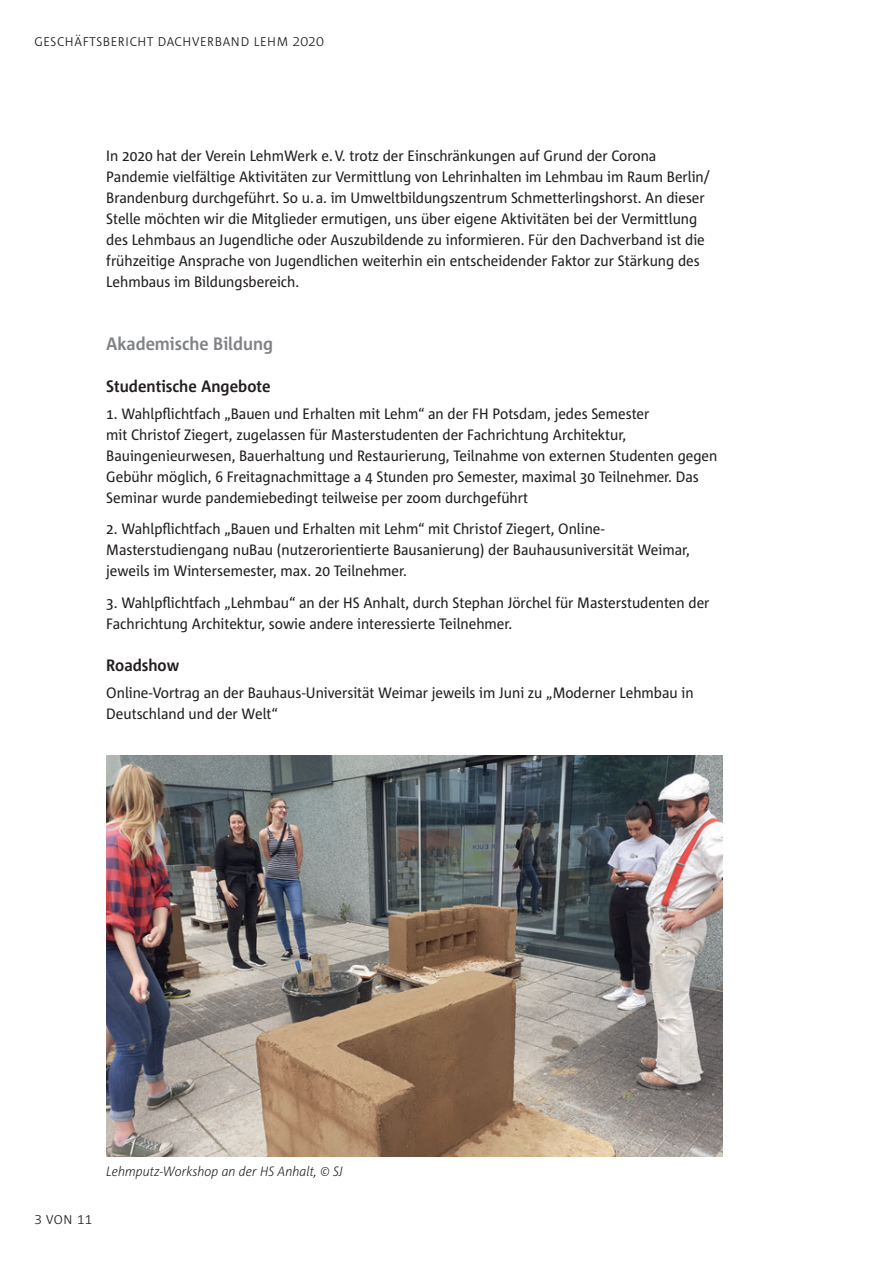
<style>
.page{position:relative;width:893px;height:1263px;background:#fff}
.page>*{position:absolute;margin:0;border:0;box-sizing:border-box;transform-origin:0 0}
.t1{font:700 18px "Corpid C1 s S Cd";color:#808285}
.t2{font:700 16.5px "Corpid C1 s S Cd";color:#231f20}
.t3{font:15px/21px "Corpid C1 s S Cd";color:#231f20}
.t4{font:300 15px "Corpid C1 s S Cd";color:#231f20;scale:1.05 1}
.t5{font:italic 300 13.5px "Corpid C1 s S Cd";color:#231f20}
</style>
<div class="page">
<img style="left:106px;top:756px;width:617px;height:401px">
<p class="t4" style="left:34px;top:31px;width:278px">GESCHÄFTSBERICHT DACHVERBAND LEHM 2020</p>
<p class="t3" style="left:106px;top:144px;width:605px">In 2020 hat der Verein LehmWerk e.V. trotz der Einschränkungen auf Grund der Corona Pandemie vielfältige Aktivitäten zur Vermittlung von Lehrinhalten im Lehmbau im Raum Berlin/ Brandenburg durchgeführt. So u. a. im Umweltbildungszentrum Schmetterlingshorst. An dieser Stelle möchten wir die Mitglieder ermutigen, uns über eigene Aktivitäten bei der Vermittlung des Lehmbaus an Jugendliche oder Auszubildende zu informieren. Für den Dachverband ist die frühzeitige Ansprache von Jugendlichen weiterhin ein entscheidender Faktor zur Stärkung des Lehmbaus im Bildungsbereich.</p>
<p class="t1" style="left:106px;top:332px;width:168px">Akademische Bildung</p>
<p class="t2" style="left:106px;top:375px;width:166px">Studentische Angebote</p>
<p class="t3" style="left:106px;top:402px;width:613px">1. Wahlpflichtfach „Bauen und Erhalten mit Lehm“ an der FH Potsdam, jedes Semester<br>mit Christof Ziegert, zugelassen für Masterstudenten der Fachrichtung Architektur, Bauingenieurwesen, Bauerhaltung und Restaurierung, Teilnahme von externen Studenten gegen Gebühr möglich, 6 Freitagnachmittage a 4 Stunden pro Semester, maximal 30 Teilnehmer. Das Seminar wurde pandemiebedingt teilweise per zoom durchgeführt</p>
<p class="t3" style="left:106px;top:518px;width:585px">2. Wahlpflichtfach „Bauen und Erhalten mit Lehm“ mit Christof Ziegert, Online-<br>Masterstudiengang nuBau (nutzerorientierte Bausanierung) der Bauhausuniversität Weimar, jeweils im Wintersemester, max. 20 Teilnehmer.</p>
<p class="t3" style="left:106px;top:591px;width:605px">3. Wahlpflichtfach „Lehmbau“ an der HS Anhalt, durch Stephan Jörchel für Masterstudenten der<br>Fachrichtung Architektur, sowie andere interessierte Teilnehmer.</p>
<p class="t2" style="left:106px;top:654px;width:74px">Roadshow</p>
<p class="t3" style="left:106px;top:681px;width:589px">Online-Vortrag an der Bauhaus-Universität Weimar jeweils im Juni zu „Moderner Lehmbau in<br>Deutschland und der Welt“</p>
<p class="t4" style="left:34px;top:1209px;width:57px">3 VON 11</p>
<p class="t5" style="left:106px;top:1163px;width:238px">Lehmputz-Workshop an der HS Anhalt, © SJ</p>
</div>
